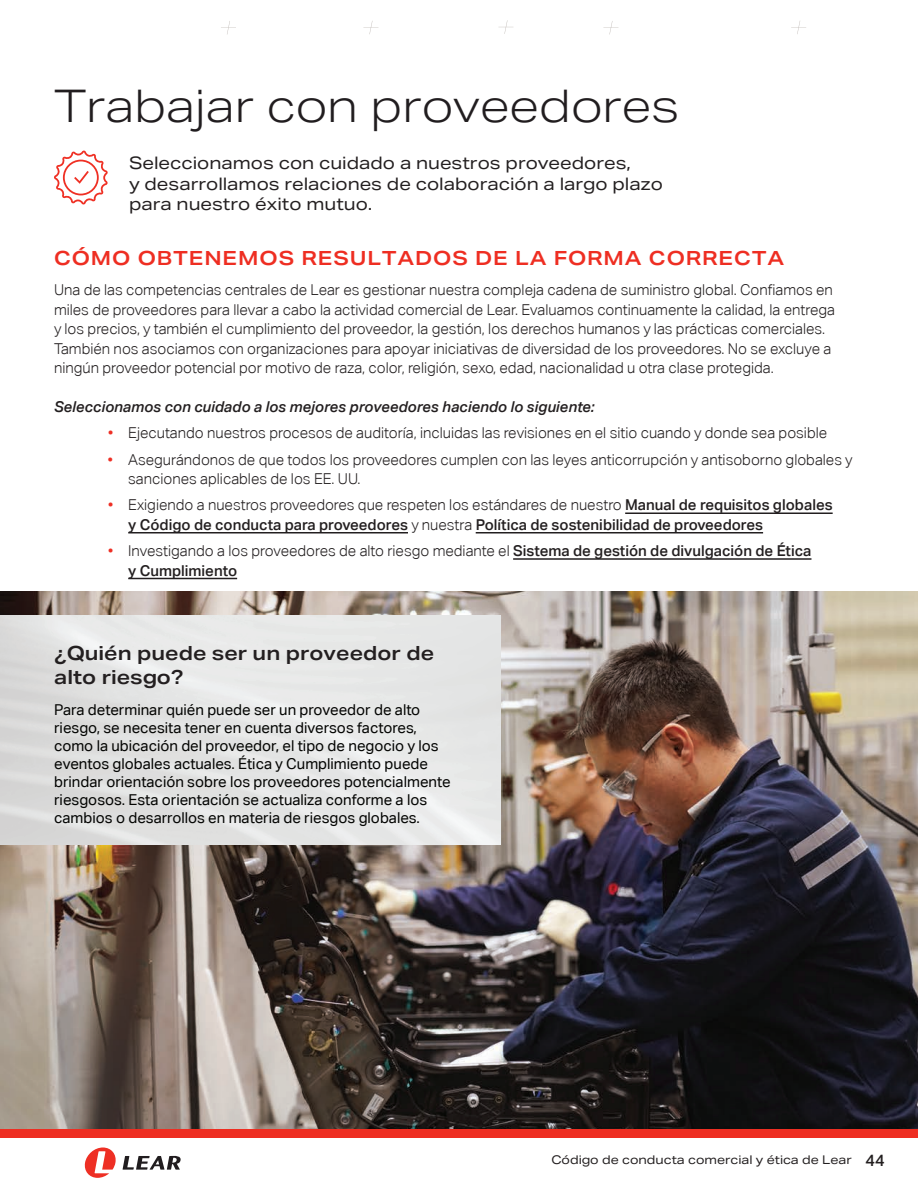
<style>
.page{position:relative;width:918px;height:1188px;background:#fff}
.page>*{position:absolute;margin:0;border:0;box-sizing:border-box;transform-origin:0 0}
.t1{font:300 45px "Aktiv Grotesk Ex Trial";color:#211d1f}
.t2{font:600 19.5px "Aktiv Grotesk Ex Trial";letter-spacing:.05em;color:#ee2e22}
.t3{font:600 19.5px/23.4px "Aktiv Grotesk Ex Trial";color:#231f20}
.t4{font:17.25px/20.7px "Aktiv Grotesk Ex Trial";color:#231f20}
.t5{font:300 15px/19.5px "Aktiv Grotesk";color:#231f20}
.t6{font:15px/18px "Aktiv Grotesk";color:#040503}
.t7{font:500 15px/19.5px "Aktiv Grotesk";color:#231f20}
.t8{font:italic 500 15px "Aktiv Grotesk";color:#231f20}
.t9{font:12px "Aktiv Grotesk Ex Trial";color:#231f20}
.s1{color:#ee2f24}
.s2{font-weight:300;color:#ee2f24}
.s3{font-weight:300}
.s4{font-weight:500}
.s5{font-family:"Aktiv Grotesk";font-weight:500;font-size:16.35px}
</style>
<div class="page">
<svg style="left:84px;top:1148px;width:32px;height:30px"></svg>
<svg style="left:123px;top:1156px;width:58px;height:14px"></svg>
<svg style="left:221px;top:21px;width:15px;height:14px"></svg>
<svg style="left:363px;top:21px;width:15px;height:13px"></svg>
<svg style="left:499px;top:20px;width:14px;height:14px"></svg>
<svg style="left:603px;top:21px;width:15px;height:14px"></svg>
<svg style="left:791px;top:21px;width:15px;height:13px"></svg>
<hr style="left:625px;top:513px;width:208px;height:1px;background:#231f20">
<hr style="left:128px;top:532px;width:280px;height:2px;background:#231f20">
<hr style="left:476px;top:532px;width:287px;height:2px;background:#231f20">
<hr style="left:513px;top:558px;width:298px;height:2px;background:#231f20">
<hr style="left:128px;top:578px;width:109px;height:1px;background:#231f20">
<img style="left:0;top:592px;width:918px;height:538px">
<img style="left:0;top:616px;width:500px;height:229px">
<svg style="left:54px;top:151px;width:54px;height:53px"></svg>
<div style="left:0;top:1130px;width:918px;height:8px;background:#ee2e22"></div>
<h1 class="t1" style="left:54px;top:80px;width:627px">Trabajar con proveedores</h1>
<p class="t4" style="left:129px;top:153px;width:536px">Seleccionamos con cuidado a nuestros proveedores,<br>y desarrollamos relaciones de colaboración a largo plazo para nuestro éxito mutuo.</p>
<h2 class="t2" style="left:54px;top:247px;width:732px">CÓMO OBTENEMOS RESULTADOS DE LA FORMA CORRECTA</h2>
<p class="t5" style="left:54px;top:280px;width:783px">Una de las competencias centrales de Lear es gestionar nuestra compleja cadena de suministro global. Confiamos en miles de proveedores para llevar a cabo la actividad comercial de Lear. Evaluamos continuamente la calidad, la entrega y los precios, y también el cumplimiento del proveedor, la gestión, los derechos humanos y las prácticas comerciales.<br>También nos asociamos con organizaciones para apoyar iniciativas de diversidad de los proveedores. No se excluye a ningún proveedor potencial por motivo de raza, color, religión, sexo, edad, nacionalidad u otra clase protegida.</p>
<p class="t8" style="left:54px;top:398px;width:542px">Seleccionamos con cuidado a los mejores proveedores haciendo lo siguiente:</p>
<p class="t5" style="left:108px;top:423px;width:721px"><span class="s1">•</span> Ejecutando nuestros procesos de auditoría, incluidas las revisiones en el sitio cuando y donde sea posible</p>
<p class="t5" style="left:128px;top:449px;width:726px;text-indent:-20px"><span class="s1">•</span> Asegurándonos de que todos los proveedores cumplen con las leyes anticorrupción y antisoborno globales y sanciones aplicables de los EE. UU.</p>
<p class="t7" style="left:128px;top:495px;width:706px;text-indent:-20px"><span class="s2">•</span> <span class="s3">Exigiendo a nuestros proveedores que respeten los estándares de nuestro</span> Manual de requisitos globales y Código de conducta para proveedores <span class="s3">y nuestra</span> Política de sostenibilidad de proveedores</p>
<p class="t5" style="left:128px;top:541px;width:685px;text-indent:-20px"><span class="s1">•</span> Investigando a los proveedores de alto riesgo mediante el <span class="s4">Sistema de gestión de divulgación de Ética y Cumplimiento</span></p>
<h2 class="t3" style="left:54px;top:642px;width:382px">¿Quién puede ser un proveedor de alto riesgo?</h2>
<p class="t6" style="left:54px;top:701px;width:398px">Para determinar quién puede ser un proveedor de alto riesgo, se necesita tener en cuenta diversos factores, como la ubicación del proveedor, el tipo de negocio y los eventos globales actuales. Ética y Cumplimiento puede brindar orientación sobre los proveedores potencialmente riesgosos. Esta orientación se actualiza conforme a los cambios o desarrollos en materia de riesgos globales.</p>
<p class="t9" style="left:551px;top:1153px;width:335px">Código de conducta comercial y ética de Lear <span class="s5">44</span></p>
</div>
